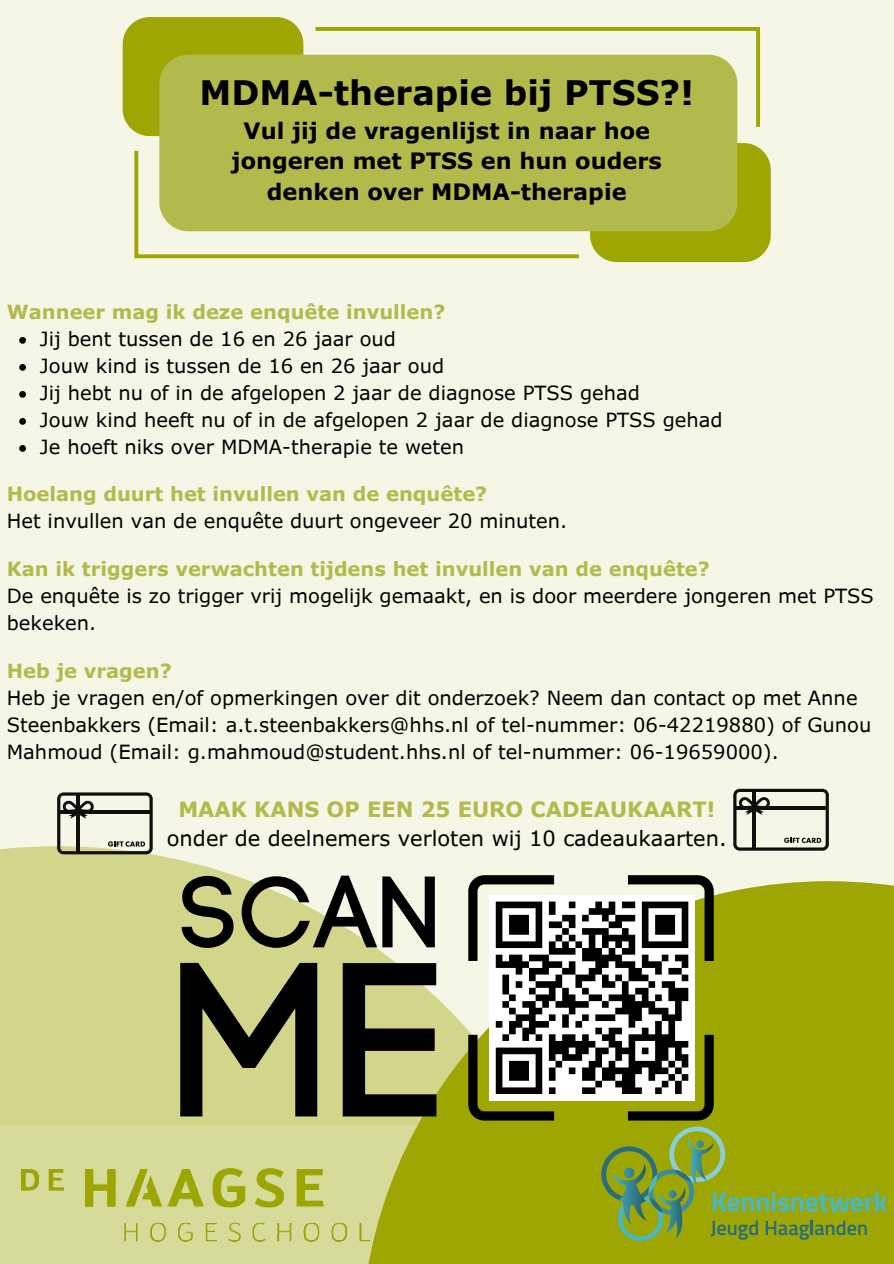
<style>
.page{position:relative;width:894px;height:1264px;background:#fff}
.page>*{position:absolute;margin:0;border:0;box-sizing:border-box;transform-origin:0 0}
.t1{font:700 33.75px "Verdana Pro";color:#000}
.t2{font:700 22.5px/30.3px "Verdana Pro";color:#000;text-align:center}
.t3{font:21px/29.2px "Verdana Pro";color:#000;text-align:center}
.t4{font:19.5px/27px "Verdana Pro";color:#000}
.t5{font:700 19.5px "Verdana Pro";color:#b3ba4c}
.s1{font-weight:700;color:#b3ba4c}
</style>
<div class="page">
<div style="left:0;top:0;width:893px;height:1125px;background:#f5f6e6"></div>
<div style="left:361px;top:881px;width:532px;height:382px;background:#9da602"></div>
<svg style="left:0;top:846px;width:554px;height:417px;fill:#d1d68a"></svg>
<svg style="left:468px;top:875px;width:245px;height:245px"></svg>
<svg style="left:182px;top:875px;width:51px;height:72px;background:#6f7249"></svg>
<svg style="left:241px;top:875px;width:193px;height:72px"></svg>
<svg style="left:180px;top:962px;width:137px;height:154px;background:#6a6d46"></svg>
<svg style="left:342px;top:963px;width:94px;height:153px;background:#5b5d3c"></svg>
<img style="left:0;top:1147px;width:392px;height:115px">
<svg style="left:601px;top:1126px;width:286px;height:114px"></svg>
<svg style="left:590px;top:143px;width:180px;height:119px;background:#a1aa0e"></svg>
<svg style="left:123px;top:17px;width:180px;height:119px;background:#a1a90d"></svg>
<div style="left:159px;top:55px;width:578px;height:176px;background:#b3ba4c"></div>
<svg style="left:315px;top:27px;width:444px;height:100px"></svg>
<svg style="left:134px;top:151px;width:444px;height:107px;fill:#b3ba4c"></svg>
<svg style="left:733px;top:788px;width:95px;height:62px"></svg>
<svg style="left:19px;top:337px;width:7px;height:7px"></svg>
<svg style="left:19px;top:364px;width:7px;height:7px"></svg>
<svg style="left:19px;top:391px;width:7px;height:7px"></svg>
<svg style="left:19px;top:418px;width:7px;height:7px"></svg>
<svg style="left:19px;top:445px;width:7px;height:7px"></svg>
<svg style="left:57px;top:792px;width:96px;height:62px"></svg>
<div style="left:489px;top:894px;width:205px;height:206px;background:#fff"></div>
<svg style="left:495px;top:901px;width:194px;height:194px"></svg>
<p class="t1" style="left:199px;top:71px;width:495px">MDMA-therapie bij PTSS?!</p>
<p class="t2" style="left:231px;top:115px;width:432px">Vul jij de vragenlijst in naar hoe jongeren met PTSS en hun ouders denken over MDMA-therapie</p>
<p class="t5" style="left:7px;top:299px;width:440px">Wanneer mag ik deze enquête invullen?</p>
<p class="t4" style="left:40px;top:325px;width:357px">Jij bent tussen de 16 en 26 jaar oud</p>
<p class="t4" style="left:40px;top:352px;width:405px">Jouw kind is tussen de 16 en 26 jaar oud</p>
<p class="t4" style="left:40px;top:379px;width:601px">Jij hebt nu of in de afgelopen 2 jaar de diagnose PTSS gehad</p>
<p class="t4" style="left:40px;top:406px;width:684px">Jouw kind heeft nu of in de afgelopen 2 jaar de diagnose PTSS gehad</p>
<p class="t4" style="left:40px;top:433px;width:425px">Je hoeft niks over MDMA-therapie te weten</p>
<p class="t5" style="left:7px;top:482px;width:482px">Hoelang duurt het invullen van de enquête?</p>
<p class="t4" style="left:7px;top:507px;width:561px">Het invullen van de enquête duurt ongeveer 20 minuten.</p>
<h1 class="t5" style="left:7px;top:556px;width:704px">Kan ik triggers verwachten tijdens het invullen van de enquête?</h1>
<h3 class="t4" style="left:7px;top:582px;width:868px">De enquête is zo trigger vrij mogelijk gemaakt, en is door meerdere jongeren met PTSS bekeken.</h3>
<p class="t5" style="left:7px;top:658px;width:166px">Heb je vragen?</p>
<p class="t4" style="left:7px;top:684px;width:865px">Heb je vragen en/of opmerkingen over dit onderzoek? Neem dan contact op met Anne<br>Steenbakkers (Email: a.t.steenbakkers@hhs.nl of tel-nummer: 06-42219880) of Gunou<br>Mahmoud (Email: g.mahmoud@student.hhs.nl of tel-nummer: 06-19659000).</p>
<p class="t3" style="left:167px;top:793px;width:561px"><span class="s1">MAAK KANS OP EEN 25 EURO CADEAUKAART! </span>onder de deelnemers verloten wij 10 cadeaukaarten.</p>
</div>
